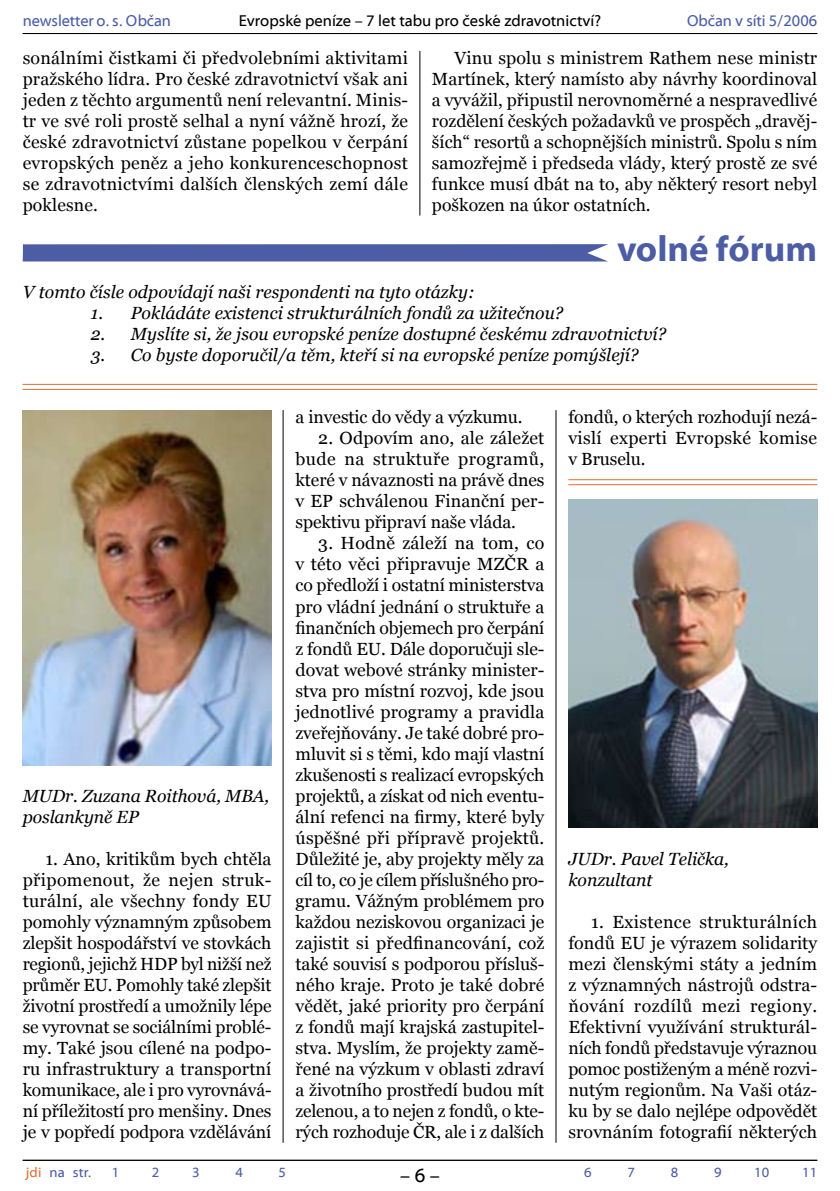
<style>
.page{position:relative;width:840px;height:1191px;background:#fff}
.page>*{position:absolute;margin:0;border:0;box-sizing:border-box;transform-origin:0 0}
.t1{font:36px "Myriad Bd Web";color:#4c5da6}
.t2{font:20px "Myriad Web";color:#000}
.t3{font:17.6px/21px "Georgia";letter-spacing:-.005em;color:#000;text-align:justify}
.t4{font:italic 17.6px/21px "Georgia";color:#000}
.t5{font:16px "Myriad Web";color:#000}
.t6{font:16px "Myriad Web";letter-spacing:-.01em;color:#4c5da6}
.t7{font:14px "Myriad Web";letter-spacing:.015em;color:#4c5da6}
.s1{color:#dc7034}
</style>
<div class="page">
<hr style="left:23px;top:1159px;width:793px;height:1px;background:#000">
<hr style="left:23px;top:33px;width:793px;height:1px;background:#000">
<svg style="left:23px;top:244px;width:585px;height:17px;background:#5162a8"></svg>
<hr style="left:419px;top:51px;width:1px;height:164px;background:#000">
<hr style="left:23px;top:384px;width:793px;height:1px;background:#dc7034">
<hr style="left:23px;top:389px;width:793px;height:1px;background:#dc7034">
<hr style="left:282px;top:410px;width:1px;height:732px;background:#000">
<hr style="left:555px;top:410px;width:1px;height:732px;background:#000">
<hr style="left:568px;top:479px;width:248px;height:1px;background:#dc7034">
<hr style="left:568px;top:484px;width:248px;height:1px;background:#dc7034">
<img style="left:23px;top:410px;width:249px;height:355px">
<img style="left:568px;top:499px;width:249px;height:329px">
<p class="t6" style="left:23px;top:12px;width:150px">newsletter o. s. Občan</p>
<p class="t5" style="left:239px;top:12px;width:363px">Evropské peníze – 7 let tabu pro české zdravotnictví?</p>
<p class="t6" style="left:686px;top:12px;width:131px">Občan v síti 5/2006</p>
<p class="t3" style="left:23px;top:48px;width:386px">sonálními čistkami či předvolebními aktivitami pražského lídra. Pro české zdravotnictví však ani jeden z těchto argumentů není relevantní. Minis&shy;tr ve své roli prostě selhal a nyní vážně hrozí, že české zdravotnictví zůstane popelkou v čerpání evropských peněz a jeho konkurenceschopnost se zdravotnictvími dalších členských zemí dále poklesne.</p>
<p class="t3" style="left:431px;top:48px;width:386px;text-indent:23px">Vinu spolu s ministrem Rathem nese ministr Martínek, který namísto aby návrhy koordinoval a vyvážil, připustil nerovnoměrné a nespravedlivé rozdělení českých požadavků ve prospěch „dravěj&shy;ších“ resortů a schopnějších ministrů. Spolu s ním samozřejmě i předseda vlády, který prostě ze své funkce musí dbát na to, aby některý resort nebyl poškozen na úkor ostatních.</p>
<h1 class="t1" style="left:616px;top:230px;width:202px">volné fórum</h1>
<p class="t4" style="left:23px;top:281px;width:453px">V tomto čísle odpovídají naši respondenti na tyto otázky:</p>
<p class="t4" style="left:91px;top:302px;width:474px">1. Pokládáte existenci strukturálních fondů za užitečnou?</p>
<p class="t4" style="left:91px;top:323px;width:576px">2. Myslíte si, že jsou evropské peníze dostupné českému zdravotnictví?</p>
<p class="t4" style="left:91px;top:344px;width:549px">3. Co byste doporučil/a těm, kteří si na evropské peníze pomýšlejí?</p>
<p class="t4" style="left:23px;top:785px;width:248px">MUDr. Zuzana Roithová, MBA, poslankyně EP</p>
<p class="t3" style="left:23px;top:848px;width:250px;text-indent:23px">1. Ano, kritikům bych chtěla připomenout, že nejen struk&shy;turální, ale všechny fondy EU pomohly významným způsobem zlepšit hospodářství ve stovkách regionů, jejichž HDP byl nižší než průměr EU. Pomohly také zlepšit životní prostředí a umožnily lépe se vyrovnat se sociálními problé&shy;my. Také jsou cílené na podpo&shy;ru infrastruktury a transportní komunikace, ale i pro vyrovnává&shy;ní příležitostí pro menšiny. Dnes je v popředí podpora vzdělávání</p>
<p class="t3" style="left:295px;top:407px;width:228px">a investic do vědy a výzkumu.</p>
<p class="t3" style="left:295px;top:428px;width:250px;text-indent:23px">2. Odpovím ano, ale záležet bude na struktuře programů, které v návaznosti na právě dnes v EP schválenou Finanční per&shy;spektivu připraví naše vláda.</p>
<p class="t3" style="left:295px;top:533px;width:250px;text-indent:23px">3. Hodně záleží na tom, co v této věci připravuje MZČR a co předloží i ostatní ministerstva pro vládní jednání o struktuře a finančních objemech pro čerpání z fondů EU. Dále doporučuji sle&shy;dovat webové stránky minister&shy;stva pro místní rozvoj, kde jsou jednotlivé programy a pravidla zveřejňovány. Je také dobré pro&shy;mluvit si s těmi, kdo mají vlastní zkušenosti s realizací evropských projektů, a získat od nich eventu&shy;ální refenci na firmy, které byly úspěšné při přípravě projektů.<br>Důležité je, aby projekty měly za cíl to, co je cílem příslušného pro&shy;gramu. Vážným problémem pro každou neziskovou organizaci je zajistit si předfinancování, což také souvisí s podporou přísluš&shy;ného kraje. Proto je také dobré vědět, jaké priority pro čerpání z fondů mají krajská zastupitel&shy;stva. Myslím, že projekty zamě&shy;řené na výzkum v oblasti zdraví a životního prostředí budou mít zelenou, a to nejen z fondů, o kte&shy;rých rozhoduje ČR, ale i z dalších</p>
<p class="t3" style="left:568px;top:407px;width:250px">fondů, o kterých rozhodují nezá&shy;vislí experti Evropské komise v Bruselu.</p>
<p class="t4" style="left:568px;top:848px;width:162px">JUDr. Pavel Telička, konzultant</p>
<p class="t3" style="left:568px;top:911px;width:250px;text-indent:23px">1. Existence strukturálních fondů EU je výrazem solidarity mezi členskými státy a jedním z významných nástrojů odstra&shy;ňování rozdílů mezi regiony.<br>Efektivní využívání strukturál&shy;ních fondů představuje výraznou pomoc postiženým a méně rozvi&shy;nutým regionům. Na Vaši otáz&shy;ku by se dalo nejlépe odpovědět srovnáním fotografií ně-kterých</p>
<p class="t7" style="left:26px;top:1165px;width:78px"><span class="s1">jdi</span> na str. 1</p>
<p class="t7" style="left:146px;top:1165px;width:5px">2</p>
<p class="t7" style="left:192px;top:1165px;width:9px">3</p>
<p class="t7" style="left:235px;top:1165px;width:9px">4</p>
<p class="t7" style="left:278px;top:1165px;width:9px">5</p>
<p class="t7" style="left:584px;top:1165px;width:9px">6</p>
<p class="t7" style="left:627px;top:1165px;width:9px">7</p>
<p class="t7" style="left:670px;top:1165px;width:9px">8</p>
<p class="t7" style="left:713px;top:1165px;width:9px">9</p>
<p class="t7" style="left:753px;top:1165px;width:17px">10</p>
<p class="t7" style="left:798px;top:1165px;width:6px">11</p>
<p class="t2" style="left:400px;top:1164px;width:41px">– –</p>
</div>
